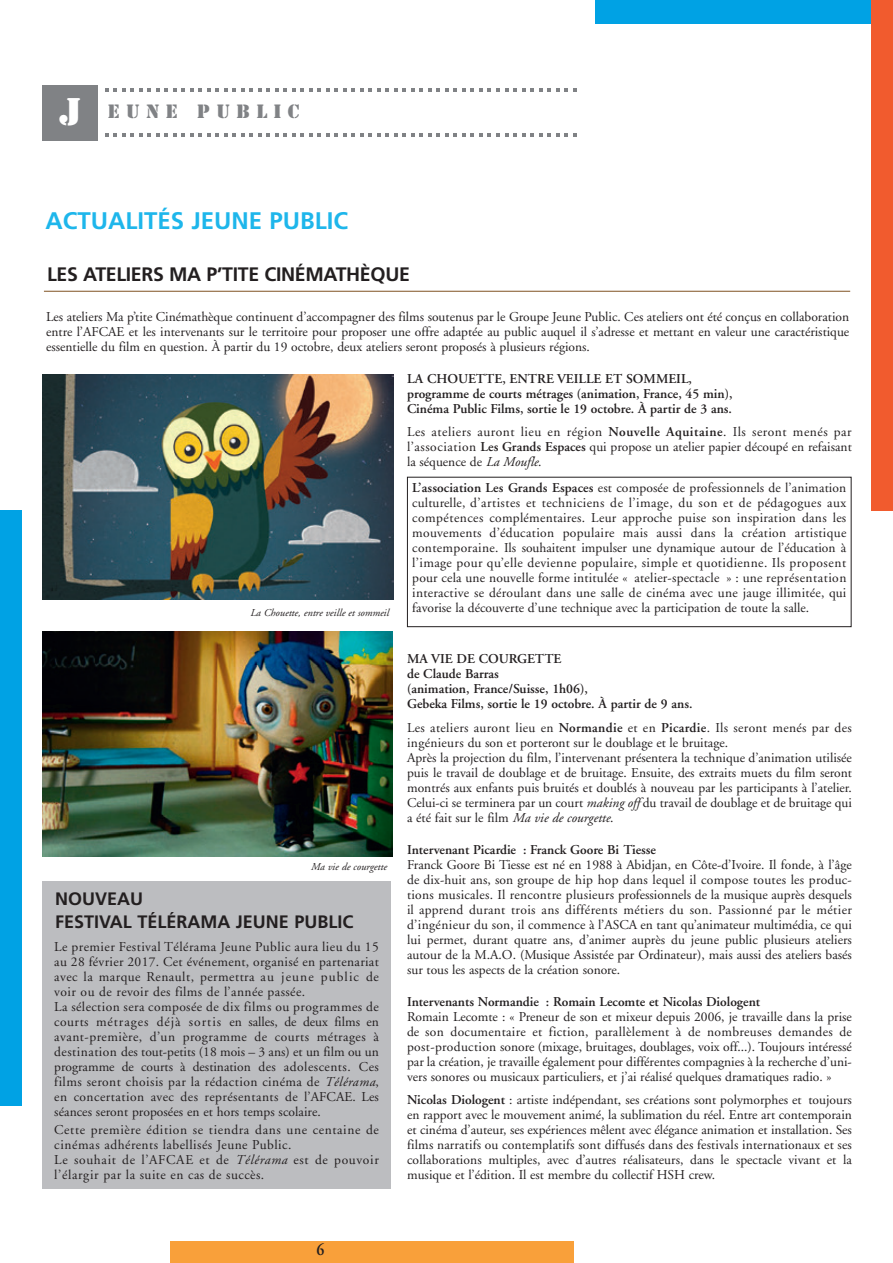
<style>
.page{position:relative;width:893px;height:1263px;background:#fff}
.page>*{position:absolute;margin:0;border:0;box-sizing:border-box;transform-origin:0 0}
.t1{font:700 24px "Frutiger";color:#1eb6eb}
.t2{font:700 19.5px "Frutiger";letter-spacing:-.015em;color:#231f20}
.t3{font:700 18px/22.5px "Frutiger";color:#231f20}
.t4{font:18px "Stencil Std";color:#808285}
.t5{font:600 17.25px "Adobe Garamond";color:#231f20;scale:.9 1}
.t6{font:13.5px/15px "Adobe Garamond";color:#231f20;text-align:justify}
.t7{font:13.5px/15px "Adobe Garamond";letter-spacing:.035em;color:#231f20}
.t8{font:600 13.5px/15px "Adobe Garamond";color:#231f20}
.t9{font:13.5px/15px "Adobe Garamond";letter-spacing:.045em;color:#231f20}
.t10{font:italic 10.5px "Adobe Garamond";color:#231f20}
.s1{font-size:36px;color:#fff}
.s2{font-style:italic}
.s3{font-weight:600}
</style>
<div class="page">
<div style="left:43px;top:881px;width:348px;height:308px;background:#bcbdc0"></div>
<div style="left:170px;top:1242px;width:404px;height:21px;background:#f9a03a"></div>
<svg style="left:105px;top:133px;width:471px;height:4px"></svg>
<svg style="left:105px;top:88px;width:471px;height:4px"></svg>
<div style="left:43px;top:85px;width:55px;height:56px;background:#808285"></div>
<div style="left:0;top:510px;width:21px;height:596px;background:#00a2e4"></div>
<div style="left:595px;top:0;width:298px;height:23px;background:#00a2e4"></div>
<div style="left:872px;top:0;width:21px;height:510px;background:#f15b2e"></div>
<hr style="left:44px;top:291px;width:806px;height:1px;background:#805222">
<img style="left:43px;top:375px;width:351px;height:225px">
<img style="left:43px;top:631px;width:350px;height:225px">
<div style="left:407px;top:477px;width:444px;height:150px;border:1px solid #231f20"></div>
<p class="t4" style="left:59px;top:100px;width:242px"><span class="s1">J</span> EUNE PUBLIC</p>
<p class="t1" style="left:45px;top:206px;width:304px">ACTUALITÉS JEUNE PUBLIC</p>
<p class="t2" style="left:47px;top:262px;width:364px">LES ATELIERS MA P’TITE CINÉMATHÈQUE</p>
<p class="t6" style="left:46px;top:309px;width:805px">Les ateliers Ma p’tite Cinémathèque continuent d’accompagner des films soutenus par le Groupe Jeune Public. Ces ateliers ont été conçus en collaboration entre l’AFCAE et les intervenants sur le territoire pour proposer une offre adaptée au public auquel il s’adresse et mettant en valeur une caractéristique essentielle du film en question. À partir du 19 octobre, deux ateliers seront proposés à plusieurs régions.</p>
<p class="t10" style="left:250px;top:607px;width:140px">La Chouette, entre veille et sommeil</p>
<p class="t10" style="left:311px;top:861px;width:77px">Ma vie de courgette</p>
<p class="t3" style="left:55px;top:887px;width:300px">NOUVEAU<br>FESTIVAL TÉLÉRAMA JEUNE PUBLIC</p>
<p class="t7" style="left:54px;top:940px;width:326px">Le premier Festival Télérama Jeune Public aura lieu du 15 au 28 février 2017. Cet événement, organisé en partenariat avec la marque Renault, permettra au jeune public de voir ou de revoir des films de l’année passée.<br>La sélection sera composée de dix films ou programmes de courts métrages déjà sortis en salles, de deux films en avant-première, d’un programme de courts métrages à destination des tout-petits (18 mois – 3 ans) et un film ou un programme de courts à destination des adolescents. Ces films seront choisis par la rédaction cinéma de <span class="s2">Télérama</span>, en concertation avec des représentants de l’AFCAE. Les séances seront proposées en et hors temps scolaire.</p>
<p class="t9" style="left:54px;top:1122px;width:326px">Cette première édition se tiendra dans une centaine de cinémas adhérents labellisés Jeune Public.<br>Le souhait de l’AFCAE et de <span class="s2">Télérama</span> est de pouvoir l’élargir par la suite en cas de succès.</p>
<p class="t8" style="left:407px;top:371px;width:327px">LA CHOUETTE, ENTRE VEILLE ET SOMMEIL, programme de courts métrages (animation, France, 45 min),<br>Cinéma Public Films, sortie le 19 octobre. À partir de 3 ans.</p>
<p class="t6" style="left:407px;top:425px;width:446px">Les ateliers auront lieu en région <span class="s3">Nouvelle Aquitaine</span>. Ils seront menés par l’association <span class="s3">Les Grands Espaces</span> qui propose un atelier papier découpé en refaisant la séquence de <span class="s2">La Moufle</span>.</p>
<p class="t6" style="left:412px;top:480px;width:436px"><span class="s3">L’association Les Grands Espaces</span> est composée de professionnels de l’animation culturelle, d’artistes et techniciens de l’image, du son et de pédagogues aux compétences complémentaires. Leur approche puise son inspiration dans les mouvements d’éducation populaire mais aussi dans la création artistique contemporaine. Ils souhaitent impulser une dynamique autour de l’éducation à l’image pour qu’elle devienne populaire, simple et quotidienne. Ils proposent pour cela une nouvelle forme intitulée « atelier-spectacle » : une représentation interactive se déroulant dans une salle de cinéma avec une jauge illimitée, qui favorise la découverte d’une technique avec la participation de toute la salle.</p>
<p class="t8" style="left:407px;top:652px;width:287px">MA VIE DE COURGETTE<br>de Claude Barras<br>(animation, France/Suisse, 1h06),<br>Gebeka Films, sortie le 19 octobre. À partir de 9 ans.</p>
<p class="t6" style="left:407px;top:720px;width:446px;text-align:left">Les ateliers auront lieu en <span class="s3">Normandie</span> et en <span class="s3">Picardie</span>. Ils seront menés par des ingénieurs du son et porteront sur le doublage et le bruitage.<br>Après la projection du film, l’intervenant présentera la technique d’animation utilisée puis le travail de doublage et de bruitage. Ensuite, des extraits muets du film seront montrés aux enfants puis bruités et doublés à nouveau par les participants à l’atelier.<br>Celui-ci se terminera par un court <span class="s2">making off</span> du travail de doublage et de bruitage qui a été fait sur le film <span class="s2">Ma vie de courgette</span>.</p>
<p class="t6" style="left:407px;top:842px;width:446px;text-align:left"><span class="s3">Intervenant Picardie : Franck Goore Bi Tiesse<br></span>Franck Goore Bi Tiesse est né en 1988 à Abidjan, en Côte-d’Ivoire. Il fonde, à l’âge de dix-huit ans, son groupe de hip hop dans lequel il compose toutes les produc&shy;tions musicales. Il rencontre plusieurs professionnels de la musique auprès desquels il apprend durant trois ans différents métiers du son. Passionné par le métier d’ingénieur du son, il commence à l’ASCA en tant qu’animateur multimédia, ce qui lui permet, durant quatre ans, d’animer auprès du jeune public plusieurs ateliers autour de la M.A.O. (Musique Assistée par Ordinateur), mais aussi des ateliers basés sur tous les aspects de la création sonore.</p>
<p class="t6" style="left:407px;top:994px;width:446px;text-align:left"><span class="s3">Intervenants Normandie : Romain Lecomte et Nicolas Diologent<br></span>Romain Lecomte : « Preneur de son et mixeur depuis 2006, je travaille dans la prise de son documentaire et fiction, parallèlement à de nombreuses demandes de post-production sonore (mixage, bruitages, doublages, voix off...). Toujours intéressé par la création, je travaille également pour différentes compagnies à la recherche d’uni&shy;vers sonores ou musicaux particuliers, et j’ai réalisé quelques dramatiques radio. »</p>
<p class="t6" style="left:407px;top:1093px;width:446px"><span class="s3">Nicolas Diologent</span> : artiste indépendant ses créations sont polymorphes et toujours en rapport avec le mouvement animé, la sublimation du réel. Entre art contemporain et cinéma d’auteur, ses expériences mêlent avec élégance animation et installation. Ses films narratifs ou contemplatifs sont diffusés dans des festivals internationaux et ses collaborations multiples, avec d’autres réalisateurs, dans le spectacle vivant et la musique et l’édition. Il est membre du collectif HSH crew.</p>
<p class="t5" style="left:316px;top:1240px;width:10px">6</p>
</div>
